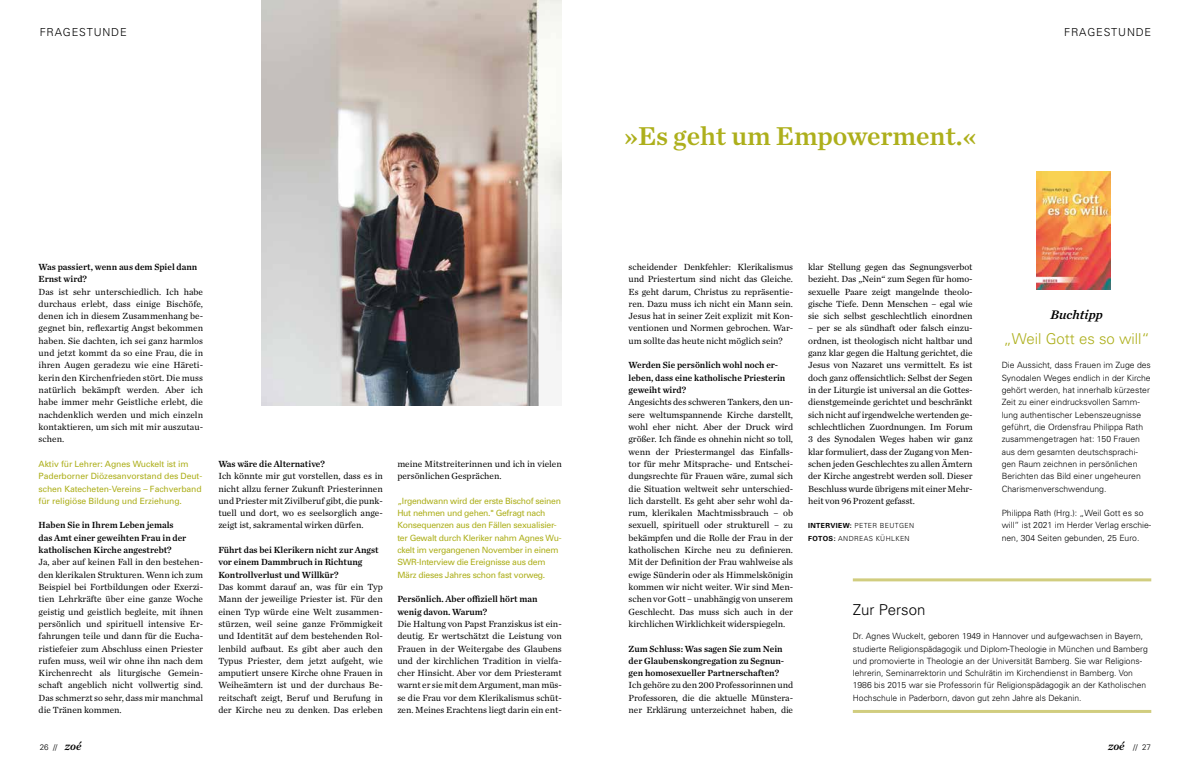
<style>
.page{position:relative;width:1191px;height:766px;background:#fff}
.page>*{position:absolute;margin:0;border:0;box-sizing:border-box;transform-origin:0 0}
.t1{font:27px "Chronicle Text G1 Semi";letter-spacing:-.005em;color:#adaf1b}
.t2{font:300 15px "Univers";color:#adaf1b}
.t3{font:300 15px "Univers";color:#000}
.t4{font:italic 13px "Chronicle Text G1 Semi";color:#000}
.t5{font:300 11px "Univers";letter-spacing:.075em;color:#000}
.t6{font:9.3px/12.3px "Chronicle Text G1";letter-spacing:-.005em;color:#000;text-align:justify}
.t7{font:9.3px/12.3px "Chronicle Text G1 Semi";color:#000}
.t8{font:300 8.6px/12.3px "Univers";color:#000}
.t9{font:8.6px/12.3px "Univers";letter-spacing:-.03em;color:#adaf1b}
.t10{font:8.6px/12.3px "Univers";letter-spacing:-.01em;color:#adaf1b}
.t11{font:300 8px "Univers";color:#000}
.t12{font:300 7px/12.3px "Univers";letter-spacing:.05em;color:#000}
.s1{font-weight:700}
.s2{font-family:"Chronicle Text G1 Semi";font-weight:400;font-style:italic;font-size:11.5px}
</style>
<div class="page">
<img style="left:261px;top:0;width:300px;height:405px">
<hr style="left:853px;top:578px;width:298px;height:3px;background:#d1cd7f">
<hr style="left:853px;top:709px;width:298px;height:3px;background:#d1cd7f">
<img style="left:1036px;top:171px;width:74px;height:118px">
<p class="t5" style="left:40px;top:25px;width:89px">FRAGESTUNDE</p>
<p class="t5" style="left:1064px;top:25px;width:89px">FRAGESTUNDE</p>
<p class="t7" style="left:39px;top:260px;width:160px">Was passiert, wenn aus dem Spiel dann<br>Ernst wird?</p>
<p class="t6" style="left:39px;top:285px;width:166px">Das ist sehr unterschiedlich. Ich habe durchaus erlebt, dass einige Bischöfe, denen ich in diesem Zusammenhang be&shy;gegnet bin, reflexartig Angst bekommen haben. Sie dachten, ich sei ganz harmlos und jetzt kommt da so eine Frau, die in ihren Augen geradezu wie eine Häreti&shy;kerin den Kirchenfrieden stört. Die muss natürlich bekämpft werden. Aber ich habe immer mehr Geistliche erlebt, die nachdenklich werden und mich einzeln kontaktieren, um sich mit mir auszutau&shy;schen.</p>
<p class="t10" style="left:39px;top:457px;width:165px">Aktiv für Lehrer: Agnes Wuckelt ist im Paderborner Diözesanvorstand des Deut&shy;schen Katecheten-Vereins – Fachverband für religiöse Bildung und Erziehung.</p>
<p class="t7" style="left:39px;top:518px;width:149px">Haben Sie in Ihrem Leben jemals das Amt einer geweihten Frau in der katholischen Kirche angestrebt?</p>
<p class="t6" style="left:39px;top:555px;width:166px">Ja, aber auf keinen Fall in den bestehen&shy;den klerikalen Strukturen. Wenn ich zum Beispiel bei Fortbildungen oder Exerzi&shy;tien Lehrkräfte über eine ganze Woche geistig und geistlich begleite, mit ihnen persönlich und spirituell intensive Er&shy;fahrungen teile und dann für die Eucha&shy;ristiefeier zum Abschluss einen Priester rufen muss, weil wir ohne ihn nach dem Kirchenrecht als liturgische Gemein&shy;schaft angeblich nicht vollwertig sind.<br>Das schmerzt so sehr, dass mir manchmal die Tränen kommen.</p>
<p class="t7" style="left:218px;top:457px;width:108px">Was wäre die Alternative?</p>
<p class="t6" style="left:218px;top:469px;width:166px">Ich könnte mir gut vorstellen, dass es in nicht allzu ferner Zukunft Priesterinnen und Priester mit Zivilberuf gibt, die punk&shy;tuell und dort, wo es seelsorglich ange&shy;zeigt ist, sakramental wirken dürfen.</p>
<p class="t7" style="left:218px;top:543px;width:162px">Führt das bei Klerikern nicht zur Angst vor einem Dammbruch in Richtung<br>Kontrollverlust und Willkür?</p>
<p class="t6" style="left:218px;top:580px;width:166px">Das kommt darauf an, was für ein Typ Mann der jeweilige Priester ist. Für den einen Typ würde eine Welt zusammen&shy;stürzen, weil seine ganze Frömmigkeit und Identität auf dem bestehenden Rol&shy;lenbild aufbaut. Es gibt aber auch den Typus Priester, dem jetzt aufgeht, wie amputiert unsere Kirche ohne Frauen in Weiheämtern ist und der durchaus Be&shy;reitschaft zeigt, Beruf und Berufung in der Kirche neu zu denken. Das erleben</p>
<p class="t6" style="left:397px;top:457px;width:166px">meine Mitstreiterinnen und ich in vielen persönlichen Gesprächen.</p>
<p class="t9" style="left:397px;top:494px;width:166px">„Irgendwann wird der erste Bischof seinen Hut nehmen und gehen." Gefragt nach Konsequenzen aus den Fällen sexualisier&shy;ter Gewalt durch Kleriker nahm Agnes Wu&shy;ckelt im vergangenen November in einem SWR-Interview die Ereignisse aus dem März dieses Jahres schon fast vorweg.</p>
<p class="t7" style="left:397px;top:592px;width:142px">Persönlich. Aber offiziell hört man wenig davon. Warum?</p>
<p class="t6" style="left:397px;top:617px;width:166px">Die Haltung von Papst Franziskus ist ein&shy;deutig. Er wertschätzt die Leistung von Frauen in der Weitergabe des Glaubens und der kirchlichen Tradition in vielfa&shy;cher Hinsicht. Aber vor dem Priesteramt warnt er sie mit dem Argument, man müs&shy;se die Frau vor dem Klerikalismus schüt&shy;zen. Meines Erachtens liegt darin ein ent-</p>
<h1 class="t1" style="left:624px;top:115px;width:354px">»Es geht um Empowerment.«</h1>
<p class="t6" style="left:628px;top:260px;width:166px">scheidender Denkfehler: Klerikalismus und Priestertum sind nicht das Gleiche.<br>Es geht darum, Christus zu repräsentie&shy;ren. Dazu muss ich nicht ein Mann sein.<br>Jesus hat in seiner Zeit explizit mit Kon&shy;ventionen und Normen gebrochen. War&shy;um sollte das heute nicht möglich sein?</p>
<p class="t7" style="left:628px;top:358px;width:158px">Werden Sie persönlich wohl noch er&shy;leben, dass eine katholische Priesterin geweiht wird?</p>
<p class="t6" style="left:628px;top:395px;width:166px">Angesichts des schweren Tankers, den un&shy;sere weltumspannende Kirche darstellt, wohl eher nicht. Aber der Druck wird größer. Ich fände es ohnehin nicht so toll, wenn der Priestermangel das Einfalls&shy;tor für mehr Mitsprache- und Entschei&shy;dungsrechte für Frauen wäre, zumal sich die Situation weltweit sehr unterschied&shy;lich darstellt. Es geht aber sehr wohl da&shy;rum, klerikalen Machtmissbrauch – ob sexuell, spirituell oder strukturell – zu bekämpfen und die Rolle der Frau in der katholischen Kirche neu zu definieren.<br>Mit der Definition der Frau wahlweise als ewige Sünderin oder als Himmelskönigin kommen wir nicht weiter. Wir sind Men&shy;schen vor Gott – unabhängig von unserem Geschlecht. Das muss sich auch in der kirchlichen Wirklichkeit widerspiegeln.</p>
<p class="t7" style="left:628px;top:641px;width:157px">Zum Schluss: Was sagen Sie zum Nein der Glaubenskongregation zu Segnun&shy;gen homosexueller Partnerschaften?</p>
<p class="t6" style="left:628px;top:678px;width:166px">Ich gehöre zu den 200 Professorinnen und Professoren, die die aktuelle Münstera&shy;ner Erklärung unterzeichnet haben, die</p>
<p class="t6" style="left:808px;top:260px;width:166px">klar Stellung gegen das Segnungsverbot bezieht. Das „Nein“ zum Segen für homo&shy;sexuelle Paare zeigt mangelnde theolo&shy;gische Tiefe. Denn Menschen – egal wie sie sich selbst geschlechtlich einordnen</p>
<p class="t6" style="left:808px;top:321px;width:166px">– per se als sündhaft oder falsch einzu&shy;ordnen, ist theologisch nicht haltbar und ganz klar gegen die Haltung gerichtet, die Jesus von Nazaret uns vermittelt. Es ist doch ganz offensichtlich: Selbst der Segen in der Liturgie ist universal an die Gottes&shy;dienstgemeinde gerichtet und beschränkt sich nicht auf irgendwelche wertenden ge&shy;schlechtlichen Zuordnungen. Im Forum 3 des Synodalen Weges haben wir ganz klar formuliert, dass der Zugang von Men&shy;schen jeden Geschlechtes zu allen Ämtern der Kirche angestrebt werden soll. Dieser Beschluss wurde übrigens mit einer Mehr&shy;heit von 96 Prozent gefasst.</p>
<p class="t12" style="left:808px;top:519px;width:108px"><span class="s1">INTERVIEW:</span> PETER BEUTGEN<br><span class="s1">FOTOS:</span> ANDREAS KÜHLKEN</p>
<h3 class="t4" style="left:1050px;top:304px;width:54px">Buchtipp</h3>
<h2 class="t2" style="left:1003px;top:329px;width:148px">„Weil Gott es so will“</h2>
<p class="t8" style="left:1001px;top:359px;width:151px">Die Aussicht, dass Frauen im Zuge des Synodalen Weges endlich in der Kirche gehört werden, hat innerhalb kürzester Zeit zu einer eindrucksvollen Samm&shy;lung authentischer Lebenszeugnisse geführt, die Ordensfrau Philippa Rath zusammengetragen hat: 150 Frauen aus dem gesamten deutschsprachi&shy;gen Raum zeichnen in persönlichen Berichten das Bild einer ungeheuren Charismenverschwendung.</p>
<p class="t8" style="left:1001px;top:506px;width:151px">Philippa Rath (Hrg.): „Weil Gott es so will“ ist 2021 im Herder Verlag erschie&shy;nen, 304 Seiten gebunden, 25 Euro.</p>
<h2 class="t3" style="left:853px;top:600px;width:74px">Zur Person</h2>
<p class="t8" style="left:853px;top:629px;width:296px">Dr. Agnes Wuckelt, geboren 1949 in Hannover und aufgewachsen in Bayern, studierte Religionspädagogik und Diplom-Theologie in München und Bamberg und promovierte in Theologie an der Universität Bamberg. Sie war Religions&shy;lehrerin, Seminarrektorin und Schulrätin im Kirchendienst in Bamberg. Von 1986 bis 2015 war sie Professorin für Religionspädagogik an der Katholischen Hochschule in Paderborn, davon gut zehn Jahre als Dekanin.</p>
<p class="t11" style="left:40px;top:742px;width:43px">26 // <span class="s2">zoé</span></p>
<p class="t11" style="left:1108px;top:742px;width:44px"><span class="s2">zoé</span> // 27</p>
</div>
